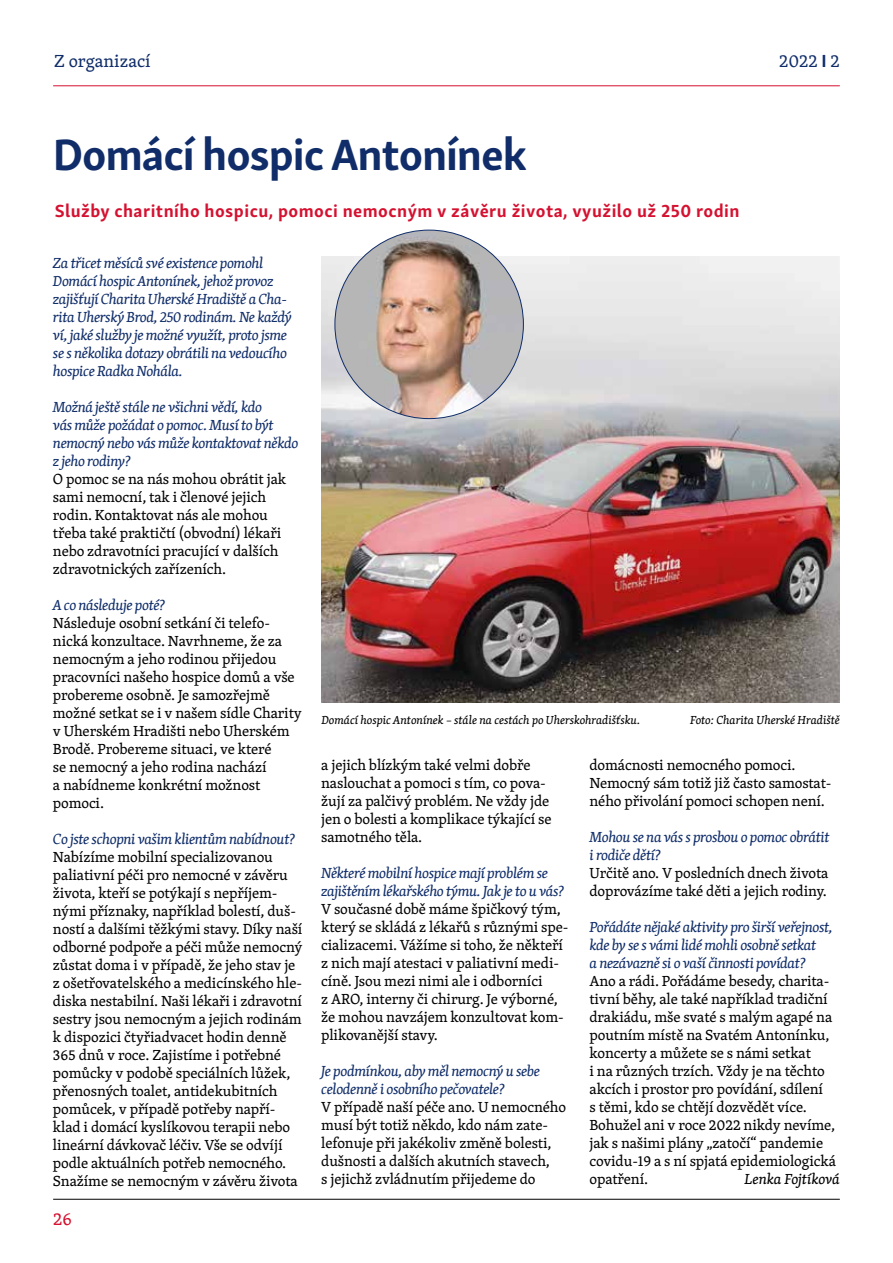
<style>
.page{position:relative;width:893px;height:1263px;background:#fff}
.page>*{position:absolute;margin:0;border:0;box-sizing:border-box;transform-origin:0 0}
.t1{font:700 45px "Skolar Sans Latn";letter-spacing:-.025em;color:#102d69}
.t2{font:700 18px "Skolar Sans Latn";letter-spacing:.025em;color:#d51130}
.t3{font:18px "Skolar Latin";color:#102d69}
.t4{font:600 18px "Skolar Latin";color:#102d69}
.t5{font:18px "Skolar Latin";color:#d51130}
.t6{font:15px/18px "Skolar Latin";letter-spacing:-.01em;color:#000}
.t7{font:italic 600 15px/18px "Skolar Latin";letter-spacing:-.025em;color:#102d69}
.t8{font:italic 15px "Skolar Latin";color:#000}
.t9{font:italic 12px "Skolar Latin";color:#000}
.s1{font-family:"Skolar Sans Latn";font-weight:700}
</style>
<div class="page">
<hr style="left:53px;top:86px;width:787px;height:1px;background:#d51130">
<hr style="left:53px;top:1199px;width:787px;height:1px;background:#000">
<img style="left:321px;top:257px;width:519px;height:445px">
<img style="left:335px;top:230px;width:188px;height:189px;border-radius:94px">
<p class="t3" style="left:54px;top:47px;width:98px">Z organizací</p>
<p class="t4" style="left:779px;top:47px;width:62px">2022 <span class="s1">I</span> 2</p>
<h1 class="t1" style="left:53px;top:118px;width:475px">Domácí hospic Antonínek</h1>
<p class="t2" style="left:55px;top:197px;width:686px">Služby charitního hospicu, pomoci nemocným v závěru života, využilo už 250 rodin</p>
<p class="t7" style="left:53px;top:253px;width:240px">Za třicet měsíců své existence pomohl Domácí hospic Antonínek, jehož provoz zajišťují Charita Uherské Hradiště a Cha&shy;rita Uherský Brod, 250 rodinám. Ne každý ví, jaké služby je možné využít, proto jsme se s několika dotazy obrátili na vedoucího hospice Radka Nohála.</p>
<p class="t7" style="left:53px;top:397px;width:247px">Možná ještě stále ne všichni vědí, kdo<br>vás může požádat o pomoc. Musí to být nemocný nebo vás může kontaktovat někdo z jeho rodiny?</p>
<p class="t6" style="left:53px;top:469px;width:235px">O pomoc se na nás mohou obrátit jak sami nemocní, tak i členové jejich rodin. Kontaktovat nás ale mohou třeba také praktičtí (obvodní) lékaři nebo zdravotníci pracující v dalších zdravotnických zařízeních.</p>
<p class="t7" style="left:53px;top:595px;width:114px">A co následuje poté?</p>
<p class="t6" style="left:53px;top:613px;width:250px">Následuje osobní setkání či telefo&shy;nická konzultace. Navrhneme, že za nemocným a jeho rodinou přijedou pracovníci našeho hospice domů a vše probereme osobně. Je samozřejmě možné setkat se i v našem sídle Charity v Uherském Hradišti nebo Uherském<br>Brodě. Probereme situaci, ve které<br>se nemocný a jeho rodina nachází<br>a nabídneme konkrétní možnost pomoci.</p>
<p class="t7" style="left:53px;top:829px;width:244px">Co jste schopni vašim klientům nabídnout?</p>
<p class="t6" style="left:53px;top:847px;width:251px">Nabízíme mobilní specializovanou paliativní péči pro nemocné v závěru života, kteří se potýkají s nepříjem&shy;nými příznaky, například bolestí, duš&shy;ností a dalšími těžkými stavy. Díky naší odborné podpoře a péči může nemocný zůstat doma i v případě, že jeho stav je z ošetřovatelského a medicínského hle&shy;diska nestabilní. Naši lékaři i zdravotní sestry jsou nemocným a jejich rodinám k dispozici čtyřiadvacet hodin denně 365 dnů v roce. Zajistíme i potřebné pomůcky v podobě speciálních lůžek, přenosných toalet, antidekubitních pomůcek, v případě potřeby napří&shy;klad i domácí kyslíkovou terapii nebo lineární dávkovač léčiv. Vše se odvíjí podle aktuálních potřeb nemocného.<br>Snažíme se nemocným v závěru života</p>
<p class="t9" style="left:321px;top:711px;width:320px">Domácí hospic Antonínek – stále na cestách po Uherskohradišťsku.</p>
<p class="t9" style="left:690px;top:711px;width:151px">Foto: Charita Uherské Hradiště</p>
<p class="t6" style="left:321px;top:756px;width:232px">a jejich blízkým také velmi dobře naslouchat a pomoci s tím, co pova&shy;žují za palčivý problém. Ne vždy jde jen o bolesti a komplikace týkající se samotného těla.</p>
<p class="t7" style="left:321px;top:864px;width:244px">Některé mobilní hospice mají problém se zajištěním lékařského týmu. Jak je to u vás?</p>
<p class="t6" style="left:321px;top:900px;width:249px">V současné době máme špičkový tým, který se skládá z lékařů s různými spe&shy;cializacemi. Vážíme si toho, že někteří z nich mají atestaci v paliativní medi&shy;cíně. Jsou mezi nimi ale i odborníci<br>z ARO, interny či chirurg. Je výborné, že mohou navzájem konzultovat kom&shy;plikovanější stavy.</p>
<p class="t7" style="left:321px;top:1062px;width:220px">Je podmínkou, aby měl nemocný u sebe celodenně i osobního pečovatele?</p>
<p class="t6" style="left:321px;top:1098px;width:246px">V případě naší péče ano. U nemocného musí být totiž někdo, kdo nám zate&shy;lefonuje při jakékoliv změně bolesti, dušnosti a dalších akutních stavech,<br>s jejichž zvládnutím přijedeme do</p>
<p class="t6" style="left:589px;top:756px;width:244px">domácnosti nemocného pomoci.<br>Nemocný sám totiž již často samostat&shy;ného přivolání pomoci schopen není.</p>
<p class="t7" style="left:589px;top:828px;width:241px">Mohou se na vás s prosbou o pomoc obrátit i rodiče dětí?</p>
<p class="t6" style="left:589px;top:864px;width:240px">Určitě ano. V posledních dnech života doprovázíme také děti a jejich rodiny.</p>
<p class="t7" style="left:589px;top:918px;width:245px">Pořádáte nějaké aktivity pro širší veřejnost, kde by se s vámi lidé mohli osobně setkat<br>a nezávazně si o vaší činnosti povídat?</p>
<p class="t6" style="left:589px;top:972px;width:248px">Ano a rádi. Pořádáme besedy, charita&shy;tivní běhy, ale také například tradiční drakiádu, mše svaté s malým agapé na poutním místě na Svatém Antonínku, koncerty a můžete se s námi setkat<br>i na různých trzích. Vždy je na těchto akcích i prostor pro povídání, sdílení<br>s těmi, kdo se chtějí dozvědět více.<br>Bohužel ani v roce 2022 nikdy nevíme, jak s našimi plány „zatočí“ pandemie covidu-19 a s ní spjatá epidemiologická opatření.</p>
<p class="t8" style="left:744px;top:1168px;width:97px">Lenka Fojtíková</p>
<p class="t5" style="left:53px;top:1206px;width:20px">26</p>
</div>
